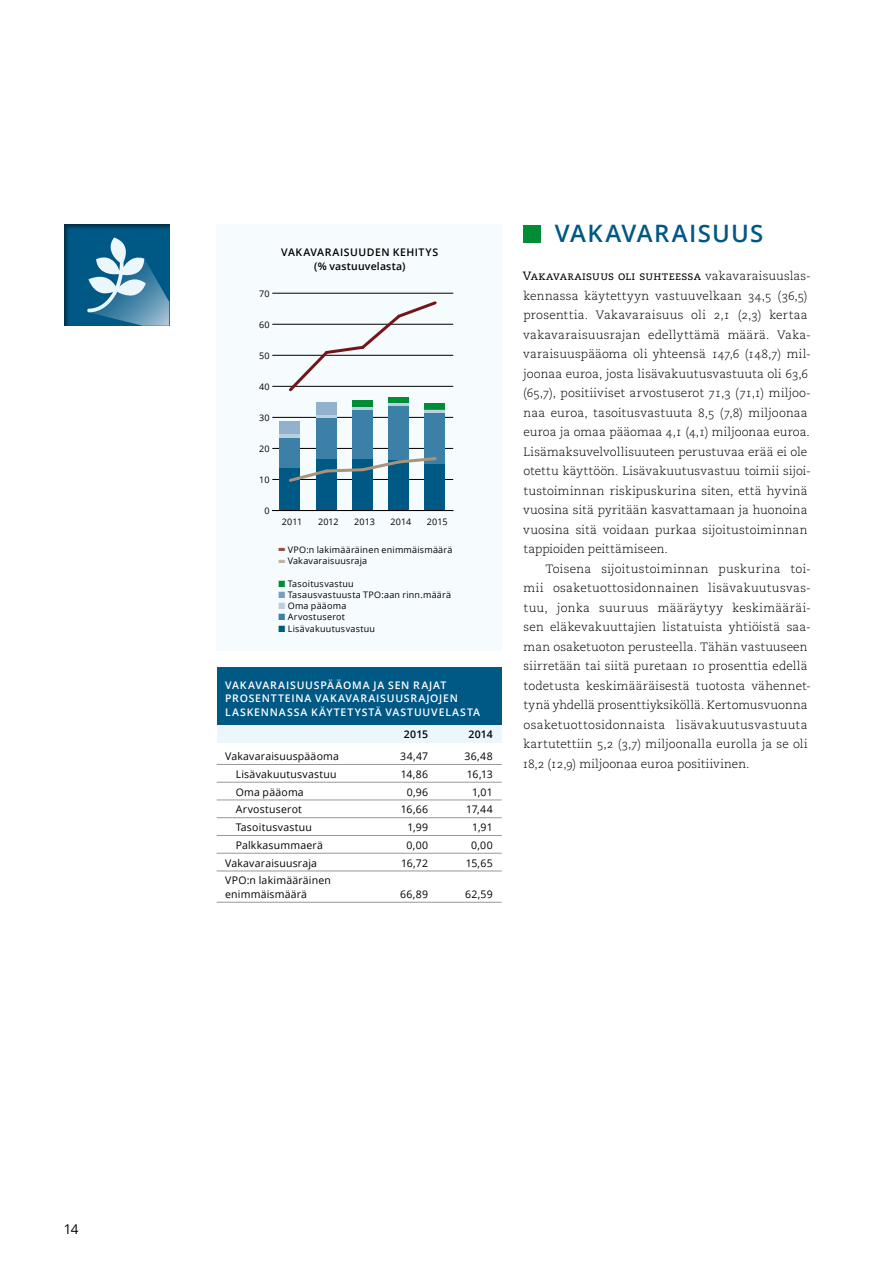
<style>
.page{position:relative;width:893px;height:1263px;background:#fff}
.page>*{position:absolute;margin:0;border:0;box-sizing:border-box;transform-origin:0 0}
.t1{font:600 24px "Open Sans";letter-spacing:.05em;color:#005885}
.t2{font:13.5px "Open Sans";color:#000}
.t3{font:300 12px/19.5px "Caecilia LT Std";letter-spacing:.015em;color:#000}
.t4{font:10.5px/13.5px "Open Sans";letter-spacing:.02em;color:#000}
.t5{font:600 10.5px/13.5px "Open Sans";letter-spacing:.08em;color:#fff}
.t6{font:600 10.5px/13.5px "Open Sans";letter-spacing:.03em;color:#000;text-align:center}
.t7{font:9px "Open Sans";letter-spacing:.025em;color:#000}
.s1{color:#008d35}
.s2{color:#759fbf}
.s3{color:#bacfe0}
.s4{color:#3c80a7}
.s5{color:#005885}
.s6{font-weight:400}
</style>
<div class="page">
<div style="left:217px;top:224px;width:285px;height:427px;background:#f6fbfe"></div>
<div style="left:217px;top:667px;width:285px;height:58px;background:#005885"></div>
<div style="left:217px;top:725px;width:285px;height:17px;background:#ebf7fd"></div>
<hr style="left:217px;top:764px;width:285px;height:1px;background:#98989c">
<hr style="left:217px;top:782px;width:285px;height:1px;background:#98989c">
<hr style="left:217px;top:800px;width:285px;height:1px;background:#98989c">
<hr style="left:217px;top:817px;width:285px;height:1px;background:#98989c">
<hr style="left:217px;top:835px;width:285px;height:1px;background:#98989c">
<hr style="left:217px;top:853px;width:285px;height:1px;background:#98989c">
<hr style="left:217px;top:871px;width:285px;height:1px;background:#98989c">
<hr style="left:217px;top:902px;width:285px;height:1px;background:#98989c">
<div style="left:64px;top:222px;width:106px;height:105px;background:#000;opacity:.5"></div>
<svg style="left:87px;top:237px;width:82px;height:89px"></svg>
<div style="left:523px;top:225px;width:17px;height:17px;background:#008d35"></div>
<hr style="left:272px;top:479px;width:181px;height:1px;background:#000">
<hr style="left:272px;top:448px;width:181px;height:1px;background:#000">
<hr style="left:272px;top:417px;width:181px;height:1px;background:#000">
<hr style="left:272px;top:386px;width:181px;height:1px;background:#000">
<hr style="left:272px;top:355px;width:181px;height:1px;background:#000">
<hr style="left:272px;top:324px;width:181px;height:1px;background:#000">
<hr style="left:272px;top:293px;width:181px;height:1px;background:#000">
<div style="left:352px;top:400px;width:20px;height:7px;background:#008d35"></div>
<div style="left:388px;top:397px;width:21px;height:6px;background:#008d35"></div>
<div style="left:425px;top:403px;width:20px;height:7px;background:#008d35"></div>
<div style="left:280px;top:421px;width:20px;height:13px;background:#91b1cd"></div>
<div style="left:316px;top:402px;width:20px;height:13px;background:#91b1cd"></div>
<hr style="left:280px;top:434px;width:20px;height:4px;background:#bacfe0">
<svg style="left:316px;top:415px;width:20px;height:4px"></svg>
<hr style="left:352px;top:407px;width:20px;height:3px;background:#bacfe0">
<hr style="left:388px;top:403px;width:21px;height:3px;background:#bacfe0">
<hr style="left:425px;top:410px;width:20px;height:3px;background:#bacfe0">
<div style="left:280px;top:438px;width:20px;height:29px;background:#3c80a7"></div>
<div style="left:316px;top:419px;width:20px;height:40px;background:#3c80a7"></div>
<div style="left:352px;top:410px;width:20px;height:49px;background:#3c80a7"></div>
<div style="left:388px;top:406px;width:21px;height:54px;background:#3c80a7"></div>
<div style="left:425px;top:413px;width:20px;height:51px;background:#3c80a7"></div>
<div style="left:280px;top:467px;width:20px;height:43px;background:#005885"></div>
<div style="left:316px;top:459px;width:20px;height:51px;background:#005885"></div>
<div style="left:352px;top:459px;width:20px;height:51px;background:#005885"></div>
<div style="left:388px;top:460px;width:21px;height:50px;background:#005885"></div>
<div style="left:425px;top:464px;width:20px;height:46px;background:#005885"></div>
<hr style="left:272px;top:510px;width:181px;height:1px;background:#000">
<svg style="left:286px;top:301px;width:153px;height:91px"></svg>
<svg style="left:287px;top:455px;width:150px;height:29px"></svg>
<p class="t2" style="left:64px;top:1220px;width:16px">14</p>
<p class="t7" style="left:259px;top:287px;width:12px">70</p>
<p class="t7" style="left:259px;top:318px;width:12px">60</p>
<p class="t7" style="left:259px;top:349px;width:12px">50</p>
<p class="t7" style="left:259px;top:380px;width:12px">40</p>
<p class="t7" style="left:259px;top:411px;width:12px">30</p>
<p class="t7" style="left:259px;top:442px;width:12px">20</p>
<p class="t7" style="left:259px;top:473px;width:12px">10</p>
<p class="t7" style="left:264px;top:504px;width:7px">0</p>
<p class="t6" style="left:281px;top:245px;width:158px">VAKAVARAISUUDEN KEHITYS (% vastuuvelasta)</p>
<p class="t7" style="left:282px;top:516px;width:22px">2011</p>
<p class="t7" style="left:318px;top:516px;width:22px">2012</p>
<p class="t7" style="left:354px;top:516px;width:22px">2013</p>
<p class="t7" style="left:390px;top:516px;width:22px">2014</p>
<p class="t7" style="left:427px;top:516px;width:22px">2015</p>
<p class="t7" style="left:279px;top:543px;width:175px"><sup>■</sup> VPO:n lakimääräinen enimmäismäärä</p>
<p class="t7" style="left:279px;top:555px;width:90px"><sup>■</sup> Vakavaraisuusraja</p>
<p class="t7" style="left:279px;top:577px;width:77px"><span class="s1">■</span> Tasoitusvastuu</p>
<p class="t7" style="left:279px;top:588px;width:174px"><span class="s2">■</span> Tasausvastuusta TPO:aan rinn.määrä</p>
<p class="t7" style="left:279px;top:600px;width:69px"><span class="s3">■</span> Oma pääoma</p>
<p class="t7" style="left:279px;top:611px;width:68px"><span class="s4">■</span> Arvostuserot</p>
<p class="t7" style="left:279px;top:622px;width:98px"><span class="s5">■</span> Lisävakuutusvastuu</p>
<p class="t5" style="left:225px;top:678px;width:257px">VAKAVARAISUUSPÄÄOMA JA SEN RAJAT<br>PROSENTTEINA VAKAVARAISUUSRAJOJEN<br>LASKENNASSA KÄYTETYSTÄ VASTUUVELASTA</p>
<p class="t6" style="left:404px;top:727px;width:26px">2015</p>
<p class="t6" style="left:468px;top:727px;width:26px">2014</p>
<p class="t4" style="left:225px;top:749px;width:115px">Vakavaraisuuspääoma</p>
<p class="t4" style="left:400px;top:749px;width:29px">34,47</p>
<p class="t4" style="left:464px;top:749px;width:30px">36,48</p>
<p class="t4" style="left:236px;top:767px;width:103px">Lisävakuutusvastuu</p>
<p class="t4" style="left:401px;top:767px;width:29px">14,86</p>
<p class="t4" style="left:467px;top:767px;width:27px">16,13</p>
<p class="t4" style="left:236px;top:785px;width:70px">Oma pääoma</p>
<p class="t4" style="left:407px;top:785px;width:23px">0,96</p>
<p class="t4" style="left:472px;top:785px;width:22px">1,01</p>
<p class="t4" style="left:236px;top:802px;width:68px">Arvostuserot</p>
<p class="t4" style="left:401px;top:802px;width:29px">16,66</p>
<p class="t4" style="left:466px;top:802px;width:28px">17,44</p>
<p class="t4" style="left:236px;top:820px;width:78px">Tasoitusvastuu</p>
<p class="t4" style="left:407px;top:820px;width:22px">1,99</p>
<p class="t4" style="left:472px;top:820px;width:22px">1,91</p>
<p class="t4" style="left:236px;top:838px;width:89px">Palkkasummaerä</p>
<p class="t4" style="left:407px;top:838px;width:23px">0,00</p>
<p class="t4" style="left:471px;top:838px;width:23px">0,00</p>
<p class="t4" style="left:225px;top:856px;width:93px">Vakavaraisuusraja</p>
<p class="t4" style="left:401px;top:856px;width:28px">16,72</p>
<p class="t4" style="left:466px;top:856px;width:28px">15,65</p>
<p class="t4" style="left:225px;top:873px;width:107px">VPO:n lakimääräinen enimmäismäärä</p>
<p class="t4" style="left:400px;top:887px;width:29px">66,89</p>
<p class="t4" style="left:465px;top:887px;width:29px">62,59</p>
<h1 class="t1" style="left:555px;top:217px;width:210px">VAKAVARAISUUS</h1>
<p class="t3" style="left:523px;top:266px;width:290px"><span class="s6">Vakavaraisuus oli suhteessa</span> vakavaraisuuslas&shy;kennassa käytettyyn vastuuvelkaan 34,5 (36,5) prosenttia. Vakavaraisuus oli 2,1 (2,3) kertaa vakavaraisuusrajan edellyttämä määrä. Vaka&shy;varaisuuspääoma oli yhteensä 147,6 (148,7) mil&shy;joonaa euroa, josta lisävakuutusvastuuta oli 63,6 (65,7), positiiviset arvostuserot 71,3 (71,1) miljoo&shy;naa euroa, tasoitusvastuuta 8,5 (7,8) miljoonaa euroa ja omaa pääomaa 4,1 (4,1) miljoonaa euroa.<br>Lisämaksuvelvollisuuteen perustuvaa erää ei ole otettu käyttöön. Lisävakuutusvastuu toimii sijoi&shy;tustoiminnan riskipuskurina siten, että hyvinä vuosina sitä pyritään kasvattamaan ja huonoina vuosina sitä voidaan purkaa sijoitustoiminnan tappioiden peittämiseen.</p>
<p class="t3" style="left:522px;top:559px;width:290px;text-indent:23px">Toisena sijoitustoiminnan puskurina toi&shy;mii osaketuottosidonnainen lisävakuutusvas&shy;tuu, jonka suuruus määräytyy keskimääräi&shy;sen eläkevakuuttajien listatuista yhtiöistä saa&shy;man osaketuoton perusteella. Tähän vastuuseen siirretään tai siitä puretaan 10 prosenttia edellä todetusta keskimääräisestä tuotosta vähennet&shy;tynä yhdellä prosenttiyksiköllä. Kertomusvuonna osaketuottosidonnaista lisävakuutusvastuuta kartutettiin 5,2 (3,7) miljoonalla eurolla ja se oli 18,2 (12,9) miljoonaa euroa positiivinen.</p>
</div>
